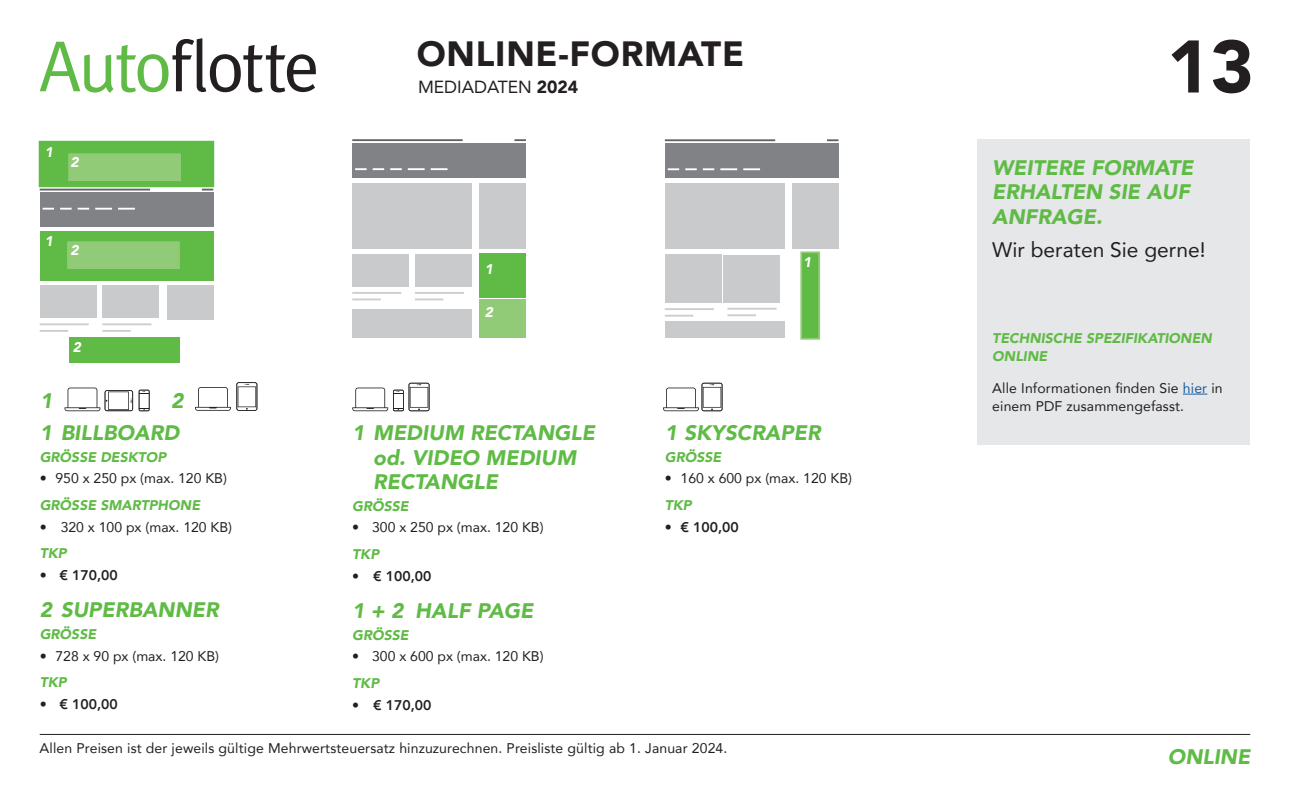
<style>
.page{position:relative;width:1290px;height:794px;background:#fff}
.page>*{position:absolute;margin:0;border:0;box-sizing:border-box;transform-origin:0 0}
.t1{font:900 73.5px "Avenir";color:#231f20}
.t2{font:900 35px "Avenir";letter-spacing:.02em;color:#231f20}
.t3{font:italic 900 21px/24.5px "Avenir";color:#60bb46}
.t4{font:21px "Avenir";color:#231f20}
.t5{font:17.5px "Avenir";color:#231f20}
.t6{font:14px/17.5px "Avenir";letter-spacing:.01em;color:#231f20}
.t7{font:italic 900 14px/17.5px "Avenir";color:#60bb46}
.t8{font:800 14px "Avenir";color:#231f20}
.t9{font:italic 900 14px "Avenir";color:#fff}
.s1{font-weight:900}
.s2{color:#175d9e}
</style>
<div class="page">
<hr style="left:40px;top:734px;width:1210px;height:1px;background:#231f20">
<svg style="left:40px;top:38px;width:276px;height:55px"></svg>
<hr style="left:352px;top:139px;width:111px;height:2px;background:#636366">
<svg style="left:514px;top:139px;width:12px;height:2px"></svg>
<div style="left:352px;top:143px;width:174px;height:35px;background:#808285"></div>
<div style="left:352px;top:183px;width:120px;height:65px;background:#c9cacc"></div>
<div style="left:479px;top:183px;width:47px;height:65px;background:#c9cacc"></div>
<div style="left:479px;top:254px;width:47px;height:44px;background:#60bb46"></div>
<div style="left:479px;top:299px;width:47px;height:39px;background:#92cb77"></div>
<div style="left:352px;top:254px;width:57px;height:32px;background:#c9cacc"></div>
<div style="left:352px;top:309px;width:120px;height:29px;background:#c9cacc"></div>
<div style="left:415px;top:254px;width:57px;height:32px;background:#c9cacc"></div>
<svg style="left:355px;top:168px;width:12px;height:2px"></svg>
<svg style="left:373px;top:168px;width:11px;height:2px"></svg>
<svg style="left:390px;top:168px;width:12px;height:2px"></svg>
<svg style="left:408px;top:168px;width:17px;height:2px"></svg>
<svg style="left:431px;top:168px;width:16px;height:2px"></svg>
<hr style="left:352px;top:292px;width:49px;height:2px;background:#cccdcf">
<hr style="left:352px;top:298px;width:29px;height:2px;background:#cccdcf">
<hr style="left:415px;top:292px;width:49px;height:2px;background:#cccdcf">
<hr style="left:415px;top:298px;width:28px;height:2px;background:#cccdcf">
<svg style="left:352px;top:383px;width:77px;height:28px"></svg>
<svg style="left:663px;top:383px;width:59px;height:28px"></svg>
<div style="left:40px;top:231px;width:173px;height:50px;background:#60bb46"></div>
<div style="left:69px;top:337px;width:111px;height:26px;background:#60bb46"></div>
<hr style="left:40px;top:189px;width:110px;height:1px;background:#636366">
<div style="left:40px;top:193px;width:173px;height:34px;background:#808285"></div>
<div style="left:167px;top:285px;width:46px;height:35px;background:#c9cacc"></div>
<svg style="left:43px;top:208px;width:11px;height:2px"></svg>
<svg style="left:60px;top:208px;width:12px;height:2px"></svg>
<svg style="left:78px;top:208px;width:11px;height:2px"></svg>
<svg style="left:95px;top:208px;width:17px;height:2px"></svg>
<svg style="left:118px;top:208px;width:17px;height:2px"></svg>
<div style="left:40px;top:285px;width:57px;height:33px;background:#c9cacc"></div>
<div style="left:102px;top:285px;width:57px;height:33px;background:#c9cacc"></div>
<hr style="left:40px;top:323px;width:49px;height:2px;background:#cccdcf">
<hr style="left:40px;top:330px;width:28px;height:2px;background:#cccdcf">
<hr style="left:102px;top:323px;width:49px;height:2px;background:#cccdcf">
<hr style="left:102px;top:330px;width:29px;height:2px;background:#cccdcf">
<div style="left:39px;top:141px;width:175px;height:46px;background:#60bb46"></div>
<hr style="left:665px;top:139px;width:110px;height:2px;background:#636366">
<svg style="left:827px;top:139px;width:11px;height:2px"></svg>
<div style="left:665px;top:143px;width:173px;height:35px;background:#808285"></div>
<div style="left:665px;top:183px;width:119px;height:65px;background:#c9cacc"></div>
<div style="left:792px;top:183px;width:46px;height:65px;background:#c9cacc"></div>
<div style="left:665px;top:254px;width:57px;height:48px;background:#c9cacc"></div>
<div style="left:665px;top:321px;width:119px;height:17px;background:#c9cacc"></div>
<svg style="left:668px;top:168px;width:11px;height:2px"></svg>
<svg style="left:685px;top:168px;width:12px;height:2px"></svg>
<svg style="left:703px;top:168px;width:11px;height:2px"></svg>
<svg style="left:720px;top:168px;width:17px;height:2px"></svg>
<svg style="left:743px;top:168px;width:17px;height:2px"></svg>
<hr style="left:665px;top:308px;width:49px;height:2px;background:#cccdcf">
<hr style="left:665px;top:315px;width:28px;height:2px;background:#cccdcf">
<hr style="left:727px;top:308px;width:49px;height:2px;background:#cccdcf">
<hr style="left:727px;top:314px;width:29px;height:2px;background:#cccdcf">
<div style="left:723px;top:255px;width:57px;height:47px;background:#c9cacc"></div>
<div style="left:800px;top:251px;width:20px;height:89px;background:#60bb46;border:2px solid #92cb77"></div>
<div style="left:977px;top:139px;width:273px;height:305px;background:#e6e7e9"></div>
<svg style="left:1183px;top:394px;width:24px;height:1px"></svg>
<div style="left:67px;top:241px;width:113px;height:28px;background:#92cb77;border:2px solid #92cb77"></div>
<div style="left:68px;top:153px;width:113px;height:28px;background:#92cb77;border:2px solid #92cb77"></div>
<svg style="left:139px;top:390px;width:11px;height:21px"></svg>
<svg style="left:64px;top:387px;width:69px;height:24px"></svg>
<svg style="left:195px;top:382px;width:62px;height:29px"></svg>
<h2 class="t2" style="left:417px;top:24px;width:329px">ONLINE-FORMATE</h2>
<p class="t9" style="left:45px;top:141px;width:10px">1</p>
<p class="t9" style="left:70px;top:151px;width:10px">2</p>
<p class="t9" style="left:45px;top:230px;width:10px">1</p>
<p class="t9" style="left:70px;top:239px;width:10px">2</p>
<p class="t9" style="left:73px;top:335px;width:10px">2</p>
<h3 class="t3" style="left:40px;top:388px;width:14px">1</h3>
<h3 class="t3" style="left:171px;top:388px;width:14px">2</h3>
<h3 class="t3" style="left:40px;top:420px;width:141px">1 BILLBOARD</h3>
<p class="t7" style="left:40px;top:448px;width:128px">GRÖSSE DESKTOP</p>
<p class="t6" style="left:40px;top:469px;width:189px">• 950 x 250 px (max. 120 KB)</p>
<p class="t7" style="left:40px;top:496px;width:162px">GRÖSSE SMARTPHONE</p>
<p class="t6" style="left:40px;top:517px;width:194px">• 320 x 100 px (max. 120 KB)</p>
<p class="t7" style="left:40px;top:544px;width:28px">TKP</p>
<p class="t8" style="left:40px;top:564px;width:80px">• € 170,00</p>
<h3 class="t3" style="left:40px;top:597px;width:180px">2 SUPERBANNER</h3>
<p class="t7" style="left:40px;top:625px;width:58px">GRÖSSE</p>
<p class="t6" style="left:40px;top:646px;width:181px">• 728 x 90 px (max. 120 KB)</p>
<p class="t7" style="left:40px;top:673px;width:28px">TKP</p>
<p class="t8" style="left:40px;top:693px;width:80px">• € 100,00</p>
<p class="t5" style="left:418px;top:73px;width:162px">MEDIADATEN <span class="s1">2024</span></p>
<p class="t9" style="left:485px;top:257px;width:10px">1</p>
<p class="t9" style="left:485px;top:300px;width:10px">2</p>
<h3 class="t3" style="left:373px;top:420px;width:223px;text-indent:-21px">1 MEDIUM RECTANGLE od. VIDEO MEDIUM<br>RECTANGLE</h3>
<p class="t7" style="left:352px;top:497px;width:58px">GRÖSSE</p>
<p class="t6" style="left:352px;top:518px;width:193px">• 300 x 250 px (max. 120 KB)</p>
<p class="t7" style="left:352px;top:545px;width:28px">TKP</p>
<p class="t8" style="left:352px;top:565px;width:81px">• € 100,00</p>
<h3 class="t3" style="left:352px;top:598px;width:183px">1 + 2 HALF PAGE</h3>
<p class="t7" style="left:352px;top:626px;width:58px">GRÖSSE</p>
<p class="t6" style="left:352px;top:647px;width:193px">• 300 x 600 px (max. 120 KB)</p>
<p class="t7" style="left:352px;top:674px;width:28px">TKP</p>
<p class="t8" style="left:352px;top:694px;width:81px">• € 170,00</p>
<p class="t9" style="left:803px;top:251px;width:10px">1</p>
<h3 class="t3" style="left:665px;top:420px;width:157px">1 SKYSCRAPER</h3>
<p class="t7" style="left:665px;top:448px;width:58px">GRÖSSE</p>
<p class="t6" style="left:665px;top:469px;width:189px">• 160 x 600 px (max. 120 KB)</p>
<p class="t7" style="left:665px;top:496px;width:28px">TKP</p>
<p class="t8" style="left:665px;top:516px;width:76px">• € 100,00</p>
<p class="t6" style="left:40px;top:739px;width:689px">Allen Preisen ist der jeweils gültige Mehrwertsteuersatz hinzuzurechnen. Preisliste gültig ab 1. Januar 2024.</p>
<h1 class="t1" style="left:1167px;top:4px;width:89px">13</h1>
<h3 class="t3" style="left:992px;top:155px;width:203px">WEITERE FORMATE<br>ERHALTEN SIE AUF<br>ANFRAGE.</h3>
<h3 class="t4" style="left:992px;top:233px;width:215px">Wir beraten Sie gerne!</h3>
<p class="t7" style="left:992px;top:329px;width:221px">TECHNISCHE SPEZIFIKATIONEN<br>ONLINE</p>
<p class="t6" style="left:992px;top:379px;width:232px">Alle Informationen finden Sie <span class="s2">hier</span> in einem PDF zusammengefasst.</p>
<h3 class="t3" style="left:1168px;top:744px;width:84px">ONLINE</h3>
</div>
